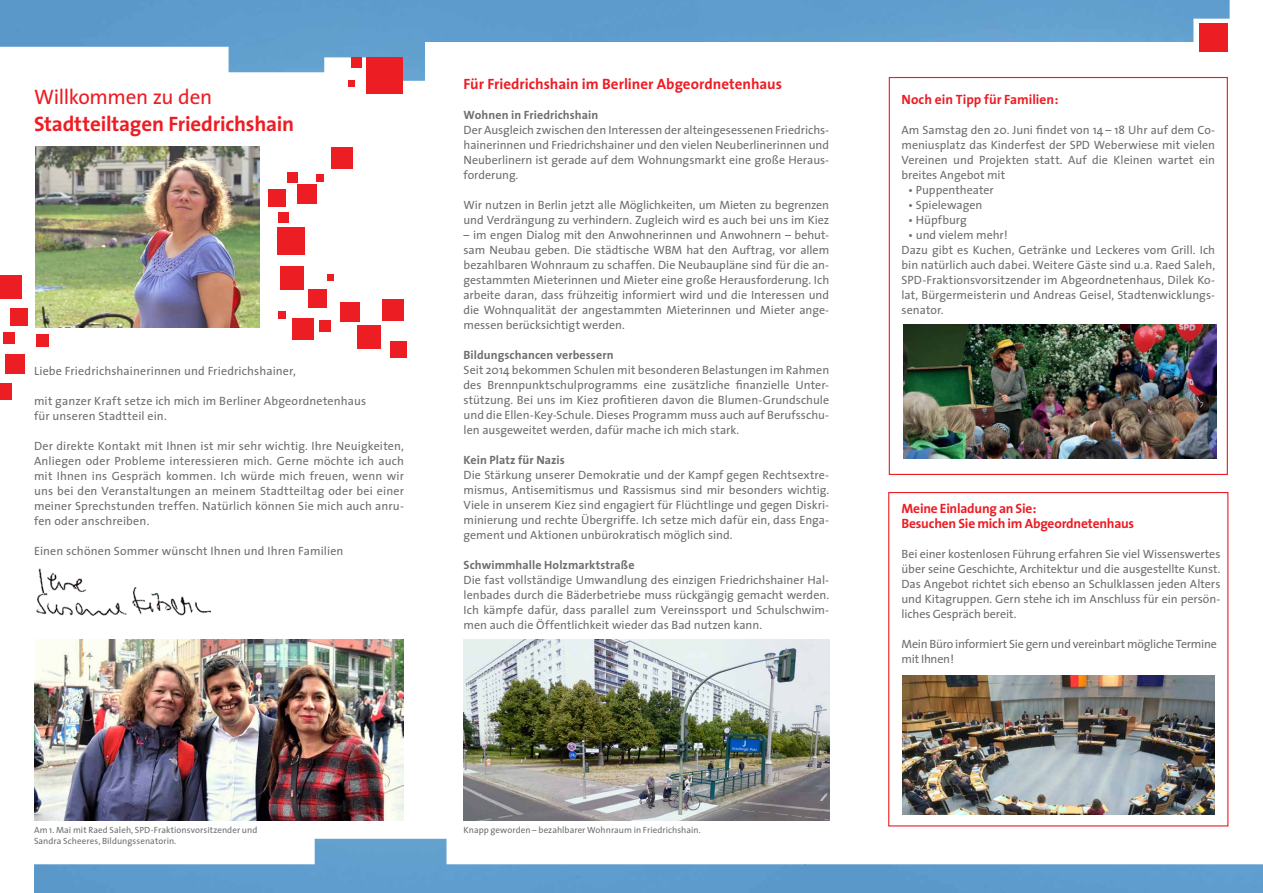
<style>
.page{position:relative;width:1263px;height:893px;background:#fff}
.page>*{position:absolute;margin:0;border:0;box-sizing:border-box;transform-origin:0 0}
.t1{font:700 21px "The Sans";letter-spacing:-.01em;color:#ed1d24}
.t2{font:21px "The Sans";letter-spacing:-.02em;color:#ed1d24}
.t3{font:700 15px "The Sans";color:#ed1d24}
.t4{font:700 13.5px/15px "The Sans";letter-spacing:-.015em;color:#ed1d24}
.t5{font:12px/15px "The Sans";color:#6d6e71;text-align:justify}
.t6{font:700 12px "The Sans";letter-spacing:.005em;color:#6d6e71}
.t7{font:9px/10.5px "The Sans";letter-spacing:.005em;color:#6d6e71}
</style>
<div class="page">
<img style="left:0;top:0;width:698px;height:81px">
<div style="left:698px;top:0;width:531px;height:42px;background:#619fce"></div>
<img style="left:34px;top:839px;width:770px;height:54px">
<div style="left:804px;top:864px;width:459px;height:29px;background:#5d9bcc"></div>
<div style="left:425px;top:42px;width:770px;height:138px;background:#fff"></div>
<div style="left:1199px;top:23px;width:29px;height:29px;background:#ed1d24"></div>
<div style="left:367px;top:57px;width:36px;height:37px;background:#ed1d24"></div>
<div style="left:5px;top:354px;width:19px;height:19px;background:#ed1d24"></div>
<div style="left:10px;top:308px;width:17px;height:17px;background:#ed1d24"></div>
<div style="left:4px;top:332px;width:11px;height:11px;background:#ed1d24"></div>
<div style="left:0;top:384px;width:12px;height:16px;background:#ed1d24"></div>
<div style="left:0;top:275px;width:21px;height:24px;background:#ed1d24"></div>
<div style="left:352px;top:57px;width:10px;height:11px;background:#ed1d24"></div>
<div style="left:348px;top:80px;width:7px;height:7px;background:#ed1d24"></div>
<div style="left:390px;top:341px;width:17px;height:16px;background:#ed1d24"></div>
<div style="left:382px;top:299px;width:22px;height:22px;background:#ed1d24"></div>
<div style="left:340px;top:302px;width:19px;height:19px;background:#ed1d24"></div>
<div style="left:308px;top:289px;width:19px;height:18px;background:#ed1d24"></div>
<div style="left:357px;top:325px;width:24px;height:24px;background:#ed1d24"></div>
<div style="left:292px;top:318px;width:21px;height:21px;background:#ed1d24"></div>
<div style="left:319px;top:321px;width:11px;height:11px;background:#ed1d24"></div>
<div style="left:278px;top:311px;width:8px;height:8px;background:#ed1d24"></div>
<div style="left:316px;top:174px;width:8px;height:8px;background:#ed1d24"></div>
<div style="left:280px;top:266px;width:23px;height:23px;background:#ed1d24"></div>
<div style="left:277px;top:227px;width:28px;height:28px;background:#ed1d24"></div>
<div style="left:268px;top:189px;width:17px;height:17px;background:#ed1d24"></div>
<div style="left:278px;top:212px;width:11px;height:10px;background:#ed1d24"></div>
<div style="left:297px;top:185px;width:20px;height:19px;background:#ed1d24"></div>
<div style="left:327px;top:274px;width:7px;height:7px;background:#ed1d24"></div>
<div style="left:331px;top:147px;width:22px;height:22px;background:#ed1d24"></div>
<div style="left:287px;top:172px;width:10px;height:10px;background:#ed1d24"></div>
<div style="left:36px;top:335px;width:13px;height:12px;background:#ed1d24"></div>
<img style="left:902px;top:675px;width:312px;height:139px">
<div style="left:888px;top:492px;width:340px;height:334px;border:1px solid #ed1d24"></div>
<img style="left:35px;top:147px;width:225px;height:181px">
<img style="left:36px;top:568px;width:174px;height:48px">
<div style="left:889px;top:77px;width:339px;height:398px;border:1px solid #ed1d24"></div>
<img style="left:34px;top:640px;width:370px;height:181px">
<img style="left:464px;top:640px;width:365px;height:181px">
<img style="left:903px;top:324px;width:313px;height:134px">
<h1 class="t2" style="left:34px;top:79px;width:180px">Willkommen zu den</h1>
<h1 class="t1" style="left:34px;top:106px;width:262px">Stadtteiltagen Friedrichshain</h1>
<p class="t5" style="left:34px;top:363px;width:263px">Liebe Friedrichshainerinnen und Friedrichshainer,</p>
<p class="t5" style="left:34px;top:393px;width:334px">mit ganzer Kraft setze ich mich im Berliner Abgeordnetenhaus für unseren Stadtteil ein.</p>
<p class="t5" style="left:34px;top:438px;width:371px">Der direkte Kontakt mit Ihnen ist mir sehr wichtig. Ihre Neuigkeiten, Anliegen oder Probleme interessieren mich. Gerne möchte ich auch mit Ihnen ins Gespräch kommen. Ich würde mich freuen, wenn wir uns bei den Veranstaltungen an meinem Stadtteiltag oder bei einer meiner Sprechstunden treffen. Natürlich können Sie mich auch anru&shy;fen oder anschreiben.</p>
<p class="t5" style="left:34px;top:543px;width:311px">Einen schönen Sommer wünscht Ihnen und Ihren Familien</p>
<p class="t3" style="left:463px;top:71px;width:320px">Für Friedrichshain im Berliner Abgeordnetenhaus</p>
<p class="t6" style="left:463px;top:104px;width:136px">Wohnen in Friedrichshain</p>
<p class="t5" style="left:463px;top:122px;width:367px">Der Ausgleich zwischen den Interessen der alteingesessenen Friedrichs&shy;hainerinnen und Friedrichshainer und den vielen Neuberlinerinnen und Neuberlinern ist gerade auf dem Wohnungsmarkt eine große Heraus&shy;forderung.</p>
<p class="t5" style="left:463px;top:197px;width:367px">Wir nutzen in Berlin jetzt alle Möglichkeiten, um Mieten zu begrenzen und Verdrängung zu verhindern. Zugleich wird es auch bei uns im Kiez</p>
<p class="t5" style="left:463px;top:227px;width:367px">– im engen Dialog mit den Anwohnerinnen und Anwohnern – behut&shy;sam Neubau geben. Die städtische WBM hat den Auftrag, vor allem bezahlbaren Wohnraum zu schaffen. Die Neubaupläne sind für die an&shy;gestammten Mieterinnen und Mieter eine große Herausforderung. Ich arbeite daran, dass frühzeitig informiert wird und die Interessen und die Wohnqualität der angestammten Mieterinnen und Mieter ange&shy;messen berücksichtigt werden.</p>
<p class="t6" style="left:463px;top:344px;width:152px">Bildungschancen verbessern</p>
<p class="t5" style="left:463px;top:362px;width:367px">Seit 2014 bekommen Schulen mit besonderen Belastungen im Rahmen des Brennpunktschulprogramms eine zusätzliche finanzielle Unter&shy;stützung. Bei uns im Kiez profitieren davon die Blumen-Grundschule und die Ellen-Key-Schule. Dieses Programm muss auch auf Berufsschu&shy;len ausgeweitet werden, dafür mache ich mich stark.</p>
<p class="t6" style="left:463px;top:449px;width:103px">Kein Platz für Nazis</p>
<p class="t5" style="left:463px;top:467px;width:367px">Die Stärkung unserer Demokratie und der Kampf gegen Rechtsextre&shy;mismus, Antisemitismus und Rassismus sind mir besonders wichtig.<br>Viele in unserem Kiez sind engagiert für Flüchtlinge und gegen Diskri&shy;minierung und rechte Übergriffe. Ich setze mich dafür ein, dass Enga&shy;gement und Aktionen unbürokratisch möglich sind.</p>
<p class="t6" style="left:463px;top:554px;width:173px">Schwimmhalle Holzmarktstraße</p>
<p class="t5" style="left:463px;top:572px;width:367px">Die fast vollständige Umwandlung des einzigen Friedrichshainer Hal&shy;lenbades durch die Bäderbetriebe muss rückgängig gemacht werden.<br>Ich kämpfe dafür, dass parallel zum Vereinssport und Schulschwim&shy;men auch die Öffentlichkeit wieder das Bad nutzen kann.</p>
<p class="t7" style="left:34px;top:824px;width:225px">Am 1. Mai mit Raed Saleh, SPD-Fraktionsvorsitzender und<br>Sandra Scheeres, Bildungssenatorin.</p>
<p class="t7" style="left:463px;top:824px;width:239px">Knapp geworden – bezahlbarer Wohnraum in Friedrichshain.</p>
<p class="t4" style="left:901px;top:91px;width:158px">Noch ein Tipp für Familien:</p>
<p class="t5" style="left:901px;top:122px;width:315px">Am Samstag den 20. Juni findet von 14 – 18 Uhr auf dem Co&shy;meniusplatz das Kinderfest der SPD Weberwiese mit vielen Vereinen und Projekten statt. Auf die Kleinen wartet ein breites Angebot mit</p>
<p class="t5" style="left:908px;top:182px;width:87px">• Puppentheater</p>
<p class="t5" style="left:908px;top:197px;width:76px">• Spielewagen</p>
<p class="t5" style="left:908px;top:212px;width:60px">• Hüpfburg</p>
<p class="t5" style="left:901px;top:227px;width:315px;text-align:left;text-indent:7px">• und vielem mehr!<br>Dazu gibt es Kuchen, Getränke und Leckeres vom Grill. Ich bin natürlich auch dabei. Weitere Gäste sind u.a. Raed Saleh, SPD-Fraktionsvorsitzender im Abgeordnetenhaus, Dilek Ko&shy;lat, Bürgermeisterin und Andreas Geisel, Stadtenwicklungs&shy;senator.</p>
<p class="t4" style="left:901px;top:501px;width:234px">Meine Einladung an Sie:<br>Besuchen Sie mich im Abgeordnetenhaus</p>
<p class="t5" style="left:901px;top:546px;width:320px">Bei einer kostenlosen Führung erfahren Sie viel Wissenswertes über seine Geschichte, Architektur und die ausgestellte Kunst.<br>Das Angebot richtet sich ebenso an Schulklassen jeden Alters und Kitagruppen. Gern stehe ich im Anschluss für ein persön&shy;liches Gespräch bereit.</p>
<p class="t5" style="left:901px;top:636px;width:317px">Mein Büro informiert Sie gern und vereinbart mögliche Termine mit Ihnen!</p>
</div>
